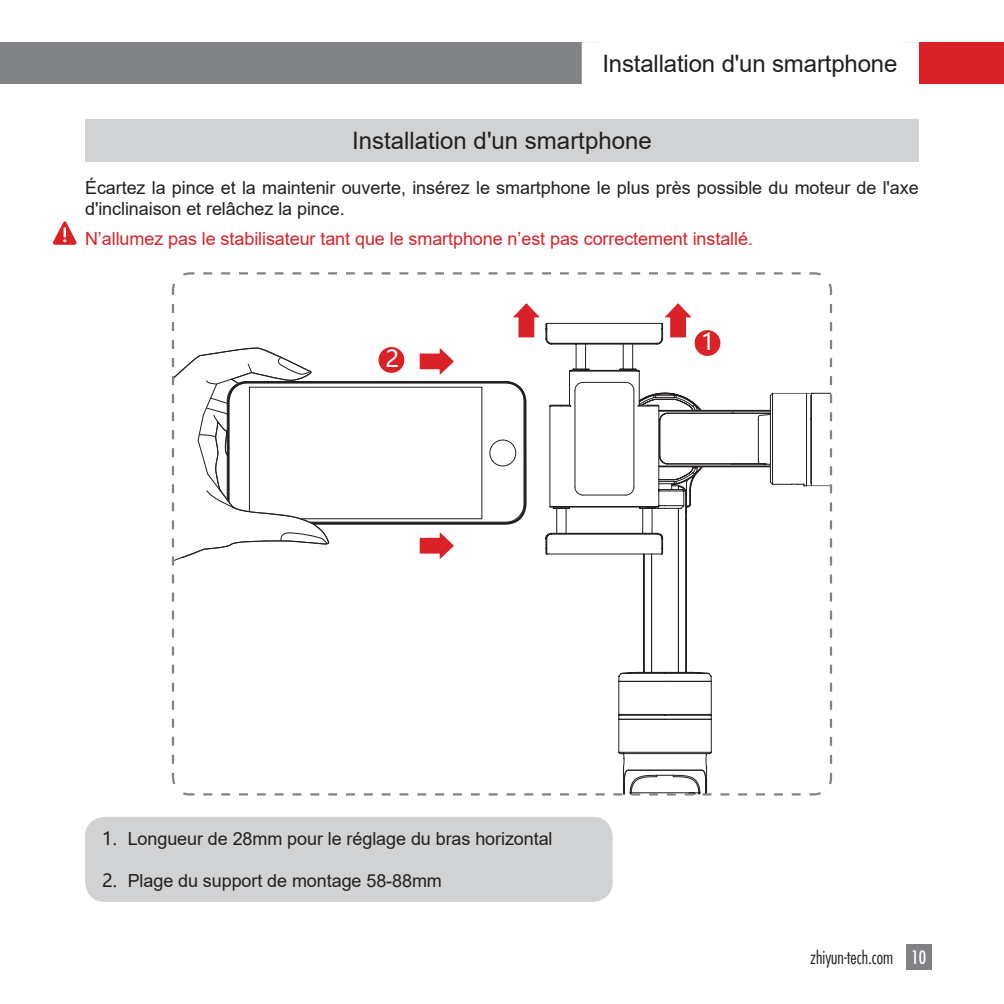
<style>
.page{position:relative;width:1004px;height:1004px;background:#fff}
.page>*{position:absolute;margin:0;border:0;box-sizing:border-box;transform-origin:0 0}
.标题1{font:24px "Arial";color:#231f20}
.页码标题{font:24px "Arial";letter-spacing:-.005em;color:#231f20}
.t1{font:23.1px "Microsoft Ya Hei";color:#fff}
.段落前1毫米{font:18px/21px "Arial";letter-spacing:-.005em;color:#231f20}
.段落前1毫米-2{font:18px "Arial";letter-spacing:-.005em;color:#da2128}
.t2{font:300 condensed 18px "Futura LT";color:#231f20}
.s1{font-family:"Microsoft Ya Hei"}
.s2{font-weight:400;color:#fff}
</style>
<div class="page">
<div style="left:918px;top:43px;width:85px;height:41px;background:#da2128"></div>
<div style="left:906px;top:944px;width:25px;height:25px;background:#808285"></div>
<div style="left:0;top:43px;width:918px;height:41px;background:#808285"></div>
<svg style="left:171px;top:272px;width:662px;height:524px"></svg>
<div style="left:85px;top:119px;width:833px;height:43px;background:#d1d2d4"></div>
<div style="left:85px;top:816px;width:527px;height:85px;background:#d1d2d4;border-radius:20px"></div>
<svg style="left:581px;top:42px;width:337px;height:42px"></svg>
<div style="left:598px;top:42px;width:303px;height:43px;background:#fff"></div>
<svg style="left:53px;top:221px;width:24px;height:24px"></svg>
<p class="页码标题" style="left:602px;top:47px;width:296px">Installation d'un smartphone</p>
<p class="标题1" style="left:352px;top:124px;width:301px">Installation d'un smartphone</p>
<p class="段落前1毫米" style="left:85px;top:177px;width:835px">Écartez la pince et la maintenir ouverte, insérez le smartphone le plus près possible du moteur de l'axe d'inclinaison et relâchez la pince.</p>
<p class="段落前1毫米-2" style="left:85px;top:226px;width:669px">N’allumez pas le stabilisateur tant que le smartphone n’est pas correctement installé.</p>
<p class="t1" style="left:385px;top:343px;width:15px">2</p>
<p class="t1" style="left:701px;top:326px;width:15px">1</p>
<p class="段落前1毫米" style="left:102px;top:827px;width:452px"><span class="s1">1.</span> Longueur de 28mm pour le réglage du bras horizontal</p>
<p class="段落前1毫米" style="left:102px;top:869px;width:341px"><span class="s1">2.</span> Plage du support de montage 58-88mm</p>
<p class="t2" style="left:810px;top:946px;width:118px">zhiyun-tech.com <span class="s2">10</span></p>
</div>
